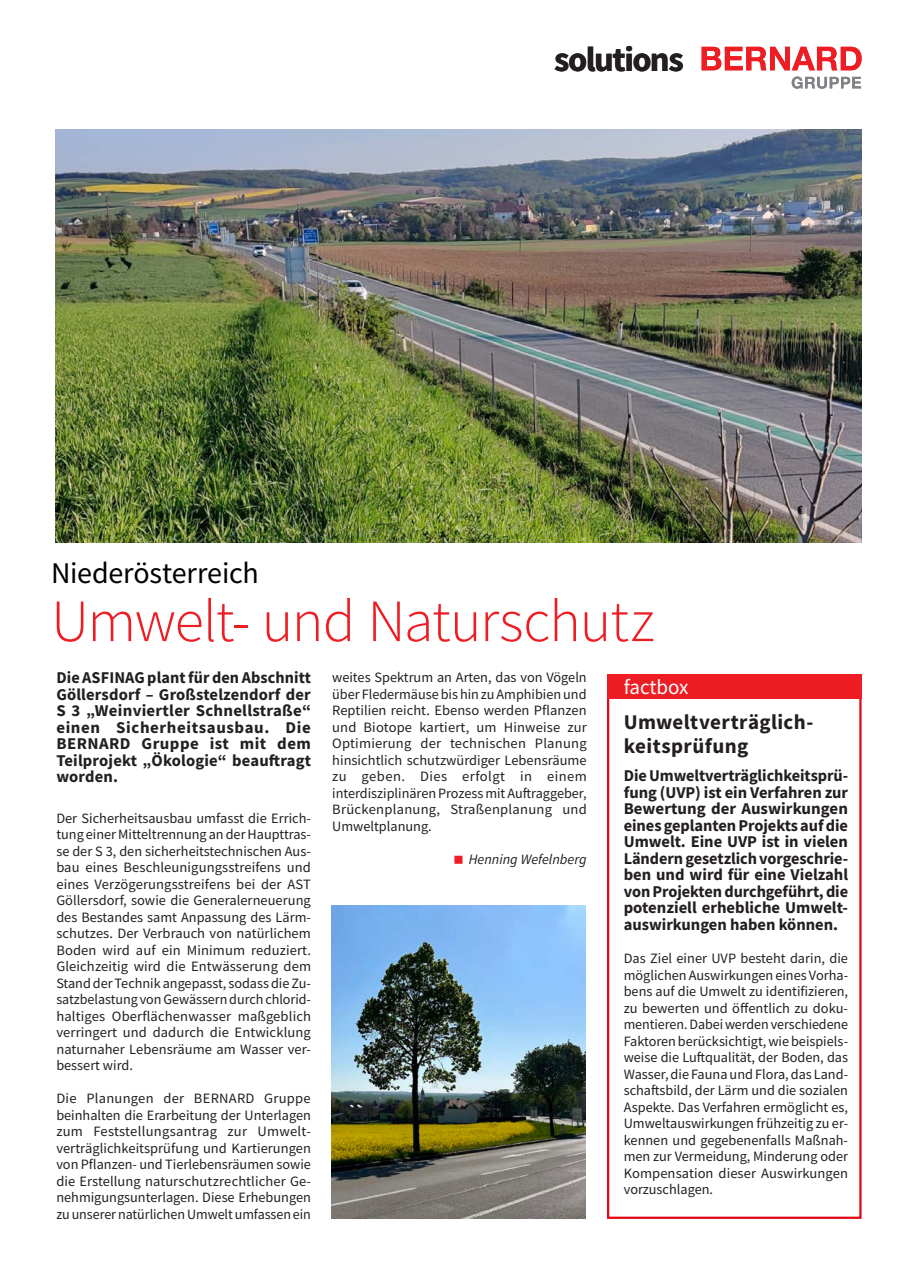
<style>
.page{position:relative;width:902px;height:1272px;background:#fff}
.page>*{position:absolute;margin:0;border:0;box-sizing:border-box;transform-origin:0 0}
.t1{font:300 60px "Source Sans Pro";letter-spacing:-.02em;color:#ee1d23}
.t2{font:700 34.65px "Source Sans Pro";letter-spacing:-.04em;color:#231f20}
.t3{font:30px "Source Sans Pro";letter-spacing:-.01em;color:#000}
.t4{font:700 21px/24px "Source Sans Pro";letter-spacing:.02em;color:#231f20}
.t5{font:21px "Source Sans Pro";letter-spacing:-.005em;color:#fff}
.t6{font:700 16.5px/16.5px "Source Sans Pro";color:#231f20;text-align:justify}
.t7{font:14.25px/16.5px "Source Sans Pro";color:#231f20;text-align:justify}
.t8{font:italic 14.25px "Source Sans Pro";color:#231f20}
</style>
<div class="page">
<img style="left:55px;top:129px;width:806px;height:413px">
<svg style="left:701px;top:47px;width:160px;height:23px"></svg>
<svg style="left:791px;top:77px;width:70px;height:12px"></svg>
<img style="left:331px;top:905px;width:254px;height:313px">
<div style="left:607px;top:674px;width:254px;height:544px;border:2px solid #e30715"></div>
<div style="left:607px;top:674px;width:254px;height:25px;background:#ee1d23"></div>
<h2 class="t2" style="left:554px;top:36px;width:131px">solutions</h2>
<h3 class="t3" style="left:51px;top:554px;width:209px">Niederösterreich</h3>
<h1 class="t1" style="left:51px;top:584px;width:605px">Umwelt- und Naturschutz</h1>
<p class="t6" style="left:56px;top:669px;width:256px">Die ASFINAG plant für den Abschnitt Göllersdorf – Großstelzendorf der S 3 „Weinviertler Schnellstraße“ einen Sicherheitsausbau. Die BERNARD Gruppe ist mit dem Teilprojekt „Ökologie“ beauftragt worden.</p>
<p class="t7" style="left:56px;top:809px;width:256px">Der Sicherheitsausbau umfasst die Errich&shy;tung einer Mitteltrennung an der Haupttras&shy;se der S 3, den sicherheitstechnischen Aus&shy;bau eines Beschleunigungsstreifens und eines Verzögerungsstreifens bei der AST Göllersdorf, sowie die Generalerneuerung des Bestandes samt Anpassung des Lärm&shy;schutzes. Der Verbrauch von natürlichem Boden wird auf ein Minimum reduziert.<br>Gleichzeitig wird die Entwässerung dem Stand der Technik angepasst, sodass die Zu&shy;satzbelastung von Gewässern durch chlorid&shy;haltiges Oberflächenwasser maßgeblich verringert und dadurch die Entwicklung naturnaher Lebensräume am Wasser ver&shy;bessert wird.</p>
<p class="t7" style="left:56px;top:1090px;width:256px">Die Planungen der BERNARD Gruppe beinhalten die Erarbeitung der Unterlagen zum Feststellungsantrag zur Umwelt&shy;verträglichkeitsprüfung und Kartierungen von Pflanzen- und Tierlebensräumen sowie die Erstellung naturschutzrechtlicher Ge&shy;nehmigungsunterlagen. Diese Erhebungen zu unserer natürlichen Umwelt umfassen ein</p>
<p class="t7" style="left:332px;top:669px;width:256px">weites Spektrum an Arten, das von Vögeln über Fledermäuse bis hin zu Amphibien und Reptilien reicht. Ebenso werden Pflanzen und Biotope kartiert, um Hinweise zur Optimierung der technischen Planung hinsichtlich schutzwürdiger Lebensräume zu geben. Dies erfolgt in einem interdisziplinären Prozess mit Auftraggeber, Brückenplanung, Straßenplanung und Umweltplanung.</p>
<p class="t8" style="left:468px;top:850px;width:120px">Henning Wefelnberg</p>
<h3 class="t5" style="left:623px;top:674px;width:66px">factbox</h3>
<h3 class="t4" style="left:623px;top:710px;width:191px">Umweltverträglich&shy;keitsprüfung</h3>
<p class="t6" style="left:623px;top:767px;width:226px">Die Umweltverträglichkeitsprü&shy;fung (UVP) ist ein Verfahren zur Bewertung der Auswirkungen eines geplanten Projekts auf die Umwelt. Eine UVP ist in vielen Ländern gesetzlich vorgeschrie&shy;ben und wird für eine Vielzahl von Projekten durchgeführt, die potenziell erhebliche Umwelt&shy;auswirkungen haben können.</p>
<p class="t7" style="left:623px;top:949px;width:226px">Das Ziel einer UVP besteht darin, die möglichen Auswirkungen eines Vorha&shy;bens auf die Umwelt zu identifizieren, zu bewerten und öffentlich zu doku&shy;mentieren. Dabei werden verschiedene Faktoren berücksichtigt, wie beispiels&shy;weise die Luftqualität, der Boden, das Wasser, die Fauna und Flora, das Land&shy;schaftsbild, der Lärm und die sozialen Aspekte. Das Verfahren ermöglicht es, Umweltauswirkungen frühzeitig zu er&shy;kennen und gegebenenfalls Maßnah&shy;men zur Vermeidung, Minderung oder Kompensation dieser Auswirkungen vorzuschlagen.</p>
</div>
